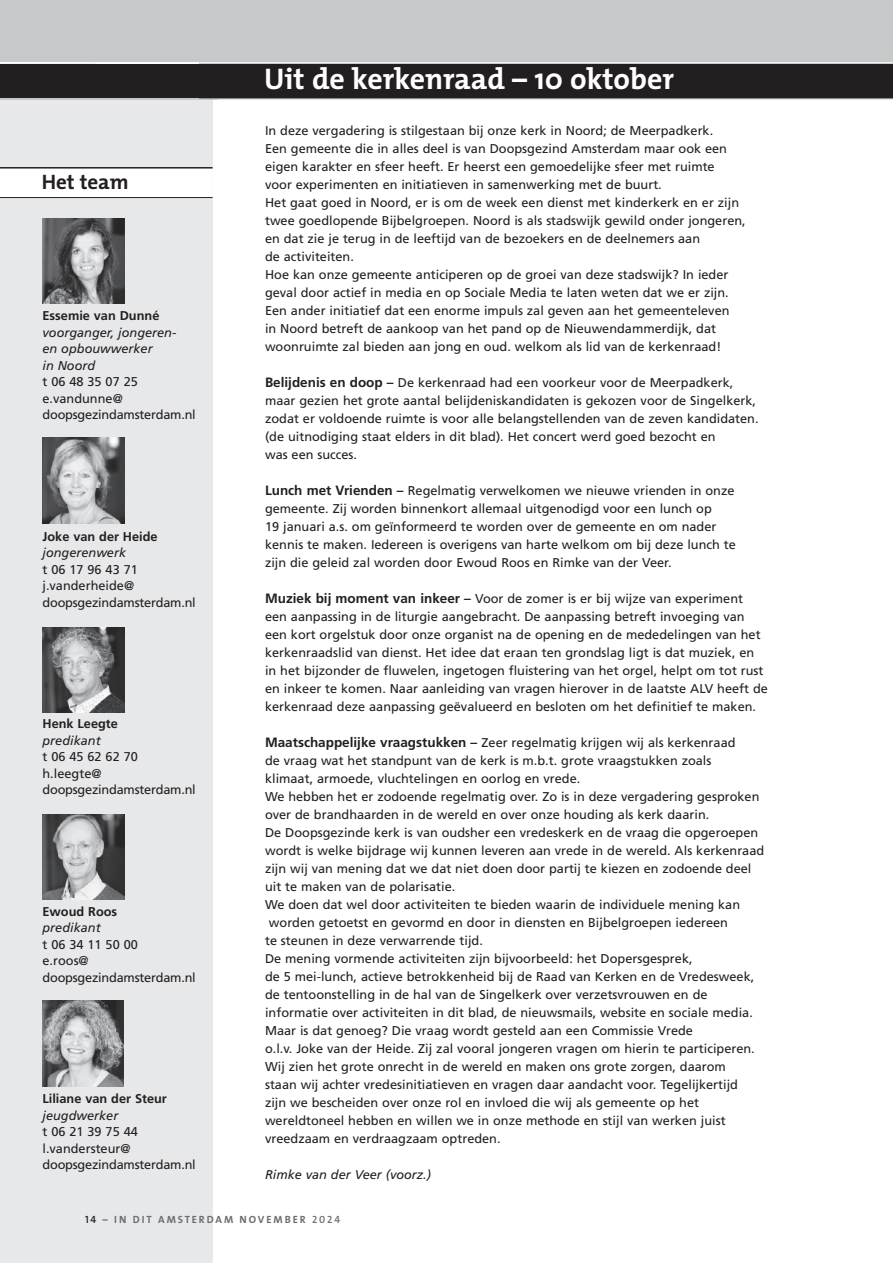
<style>
.page{position:relative;width:893px;height:1263px;background:#fff}
.page>*{position:absolute;margin:0;border:0;box-sizing:border-box;transform-origin:0 0}
.t1{font:700 30px "The Mix";color:#fff}
.t2{font:700 21px "The Mix";letter-spacing:-.005em;color:#231f20}
.t3{font:12.75px/18px "Frutiger";color:#231f20}
.t4{font:italic 12.75px/16.5px "Frutiger";color:#231f20}
.t5{font:700 12.75px "Frutiger";color:#231f20}
.t6{font:700 10.5px "The Mix";letter-spacing:.18em;color:#6c6d70}
.s1{font-weight:700;font-size:13.5px}
.s2{font-family:"The Mix Semi Bold Caps";font-weight:400;color:#231f20}
.s3{font-family:"The Mix Semi Bold Caps";font-weight:400}
</style>
<div class="page">
<div style="left:0;top:0;width:213px;height:1263px;background:#e7e8e9"></div>
<div style="left:0;top:0;width:893px;height:99px;background:#c7c8ca"></div>
<div style="left:0;top:63px;width:893px;height:36px;background:#231f20"></div>
<hr style="left:0;top:62px;width:893px;height:2px;background:#fff">
<hr style="left:0;top:99px;width:893px;height:1px;background:#fff">
<div style="left:0;top:169px;width:213px;height:28px;background:#fff"></div>
<hr style="left:0;top:197px;width:213px;height:1px;background:#231f20">
<hr style="left:0;top:167px;width:213px;height:2px;background:#231f20">
<img style="left:43px;top:218px;width:81px;height:86px">
<img style="left:43px;top:438px;width:81px;height:85px">
<img style="left:43px;top:627px;width:81px;height:85px">
<img style="left:43px;top:814px;width:81px;height:86px">
<img style="left:42px;top:1001px;width:82px;height:85px">
<h2 class="t2" style="left:42px;top:175px;width:88px">Het team</h2>
<p class="t5" style="left:43px;top:311px;width:118px">Essemie van Dunné</p>
<p class="t4" style="left:43px;top:325px;width:135px">voorganger, jongeren&shy;en opbouwwerker<br>in Noord</p>
<p class="t3" style="left:43px;top:374px;width:155px;line-height:16.5px">t 06 48 35 07 25 e.vandunne@ doopsgezindamsterdam.nl</p>
<p class="t5" style="left:43px;top:531px;width:117px">Joke van der Heide</p>
<p class="t4" style="left:43px;top:545px;width:85px">jongerenwerk</p>
<p class="t3" style="left:43px;top:562px;width:155px;line-height:16.5px">t 06 17 96 43 71 j.vanderheide@ doopsgezindamsterdam.nl</p>
<p class="t5" style="left:43px;top:719px;width:77px">Henk Leegte</p>
<p class="t4" style="left:43px;top:733px;width:60px">predikant</p>
<p class="t3" style="left:43px;top:749px;width:155px;line-height:16.5px">t 06 45 62 62 70 h.leegte@ doopsgezindamsterdam.nl</p>
<p class="t5" style="left:43px;top:906px;width:76px">Ewoud Roos</p>
<p class="t4" style="left:43px;top:920px;width:60px">predikant</p>
<p class="t3" style="left:43px;top:937px;width:155px;line-height:16.5px">t 06 34 11 50 00<br>e.roos@ doopsgezindamsterdam.nl</p>
<p class="t5" style="left:43px;top:1093px;width:126px">Liliane van der Steur</p>
<p class="t4" style="left:43px;top:1108px;width:77px">jeugdwerker</p>
<p class="t3" style="left:43px;top:1124px;width:155px;line-height:16.5px">t 06 21 39 75 44 l.vandersteur@ doopsgezindamsterdam.nl</p>
<h1 class="t1" style="left:264px;top:68px;width:412px">Uit de kerkenraad – 10 oktober</h1>
<p class="t3" style="left:265px;top:123px;width:482px">In deze vergadering is stilgestaan bij onze kerk in Noord; de Meerpadkerk.<br>Een gemeente die in alles deel is van Doopsgezind Amsterdam maar ook een eigen karakter en sfeer heeft. Er heerst een gemoedelijke sfeer met ruimte<br>voor experimenten en initiatieven in samenwerking met de buurt.<br>Het gaat goed in Noord, er is om de week een dienst met kinderkerk en er zijn twee goedlopende Bijbelgroepen. Noord is als stadswijk gewild onder jongeren, en dat zie je terug in de leeftijd van de bezoekers en de deelnemers aan<br>de activiteiten.<br>Hoe kan onze gemeente anticiperen op de groei van deze stadswijk? In ieder geval door actief in media en op Sociale Media te laten weten dat we er zijn.<br>Een ander initiatief dat een enorme impuls zal geven aan het gemeenteleven<br>in Noord betreft de aankoop van het pand op de Nieuwendammerdijk, dat woonruimte zal bieden aan jong en oud. welkom als lid van de kerkenraad!</p>
<p class="t3" style="left:265px;top:375px;width:495px"><span class="s1">Belijdenis en doop –</span> De kerkenraad had een voorkeur voor de Meerpadkerk, maar gezien het grote aantal belijdeniskandidaten is gekozen voor de Singelkerk, zodat er voldoende ruimte is voor alle belangstellenden van de zeven kandidaten. (de uitnodiging staat elders in dit blad). Het concert werd goed bezocht en<br>was een succes.</p>
<p class="t3" style="left:265px;top:483px;width:472px"><span class="s1">Lunch met Vrienden –</span> Regelmatig verwelkomen we nieuwe vrienden in onze gemeente. Zij worden binnenkort allemaal uitgenodigd voor een lunch op<br>19 januari a.s. om geïnformeerd te worden over de gemeente en om nader kennis te maken. Iedereen is overigens van harte welkom om bij deze lunch te zijn die geleid zal worden door Ewoud Roos en Rimke van der Veer.</p>
<p class="t3" style="left:265px;top:591px;width:504px"><span class="s1">Muziek bij moment van inkeer –</span> Voor de zomer is er bij wijze van experiment een aanpassing in de liturgie aangebracht. De aanpassing betreft invoeging van een kort orgelstuk door onze organist na de opening en de mededelingen van het kerkenraadslid van dienst. Het idee dat eraan ten grondslag ligt is dat muziek, en in het bijzonder de fluwelen, ingetogen fluistering van het orgel, helpt om tot rust en inkeer te komen. Naar aanleiding van vragen hierover in de laatste ALV heeft de kerkenraad deze aanpassing geëvalueerd en besloten om het definitief te maken.</p>
<p class="t3" style="left:265px;top:735px;width:472px"><span class="s1">Maatschappelijke vraagstukken –</span> Zeer regelmatig krijgen wij als kerkenraad</p>
<p class="t3" style="left:265px;top:753px;width:448px">de vraag wat het standpunt van de kerk is m.b.t. grote vraagstukken zoals</p>
<p class="t3" style="left:265px;top:771px;width:317px">klimaat, armoede, vluchtelingen en oorlog en vrede.</p>
<p class="t3" style="left:265px;top:789px;width:496px">We hebben het er zodoende regelmatig over. Zo is in deze vergadering gesproken</p>
<p class="t3" style="left:265px;top:807px;width:446px">over de brandhaarden in de wereld en over onze houding als kerk daarin.</p>
<p class="t3" style="left:265px;top:825px;width:495px">De Doopsgezinde kerk is van oudsher een vredeskerk en de vraag die opgeroepen</p>
<p class="t3" style="left:265px;top:843px;width:501px">wordt is welke bijdrage wij kunnen leveren aan vrede in de wereld. Als kerkenraad</p>
<p class="t3" style="left:265px;top:861px;width:488px">zijn wij van mening dat we dat niet doen door partij te kiezen en zodoende deel</p>
<p class="t3" style="left:265px;top:879px;width:192px">uit te maken van de polarisatie.</p>
<p class="t3" style="left:265px;top:897px;width:477px">We doen dat wel door activiteiten te bieden waarin de individuele mening kan</p>
<p class="t3" style="left:269px;top:915px;width:461px">worden getoetst en gevormd en door in diensten en Bijbelgroepen iedereen</p>
<p class="t3" style="left:265px;top:933px;width:219px">te steunen in deze verwarrende tijd.</p>
<p class="t3" style="left:265px;top:951px;width:429px">De mening vormende activiteiten zijn bijvoorbeeld: het Dopersgesprek,</p>
<p class="t3" style="left:265px;top:969px;width:491px">de 5 mei-lunch, actieve betrokkenheid bij de Raad van Kerken en de Vredesweek,</p>
<p class="t3" style="left:265px;top:987px;width:444px">de tentoonstelling in de hal van de Singelkerk over verzetsvrouwen en de</p>
<p class="t3" style="left:265px;top:1005px;width:489px">informatie over activiteiten in dit blad, de nieuwsmails, website en sociale media.</p>
<p class="t3" style="left:265px;top:1023px;width:429px">Maar is dat genoeg? Die vraag wordt gesteld aan een Commissie Vrede</p>
<p class="t3" style="left:265px;top:1041px;width:491px">o.l.v. Joke van der Heide. Zij zal vooral jongeren vragen om hierin te participeren.</p>
<p class="t3" style="left:265px;top:1059px;width:462px">Wij zien het grote onrecht in de wereld en maken ons grote zorgen, daarom</p>
<p class="t3" style="left:265px;top:1077px;width:474px">staan wij achter vredesinitiatieven en vragen daar aandacht voor. Tegelijkertijd</p>
<p class="t3" style="left:265px;top:1095px;width:435px">zijn we bescheiden over onze rol en invloed die wij als gemeente op het</p>
<p class="t3" style="left:265px;top:1113px;width:462px">wereldtoneel hebben en willen we in onze methode en stijl van werken juist</p>
<p class="t3" style="left:265px;top:1131px;width:237px">vreedzaam en verdraagzaam optreden.</p>
<p class="t4" style="left:265px;top:1167px;width:168px">Rimke van der Veer (voorz.)</p>
<p class="t6" style="left:85px;top:1216px;width:257px"><span class="s2">14</span> – IN DIT AMSTERDAM NOVEMBER <span class="s3">2024</span></p>
</div>
